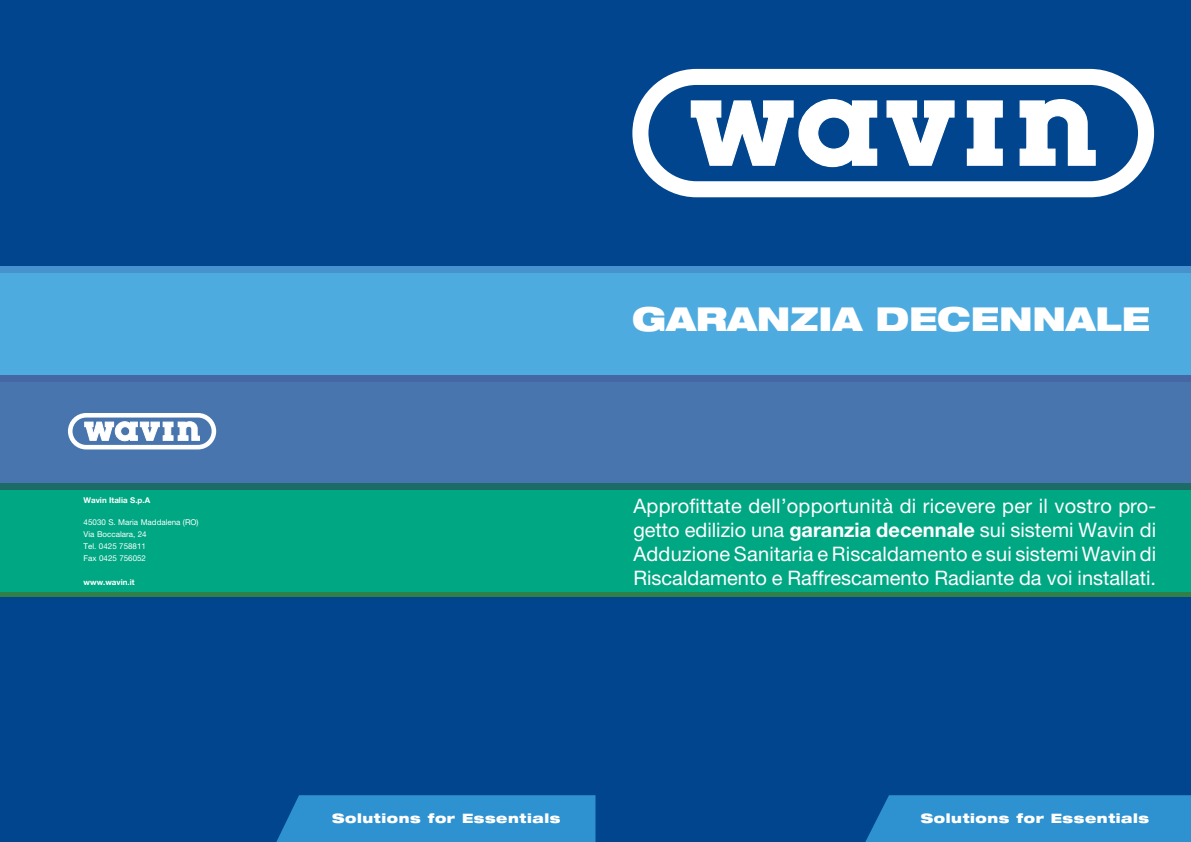
<style>
.page{position:relative;width:1191px;height:842px;background:#fff}
.page>*{position:absolute;margin:0;border:0;box-sizing:border-box;transform-origin:0 0}
.t1{font:900 expanded 33px "Helvetica Neue";color:#fff}
.t2{font:20px/24px "Helvetica Neue";color:#fff;text-align:justify}
.t3{font:900 expanded 13px "Helvetica Neue";letter-spacing:.045em;color:#fff}
.t4{font:8px/12px "Helvetica Neue";color:#fff}
.t5{font:700 8px "Helvetica Neue";color:#fff}
.s1{font-family:"Helvetica Neue CE";font-weight:700}
</style>
<div class="page">
<div style="left:0;top:0;width:600px;height:842px;background:#00458e"></div>
<div style="left:588px;top:0;width:603px;height:842px;background:#00458e"></div>
<div style="left:0;top:270px;width:1191px;height:109px;background:#4eabe0"></div>
<div style="left:0;top:379px;width:1191px;height:109px;background:#4975ae"></div>
<div style="left:0;top:486px;width:1191px;height:109px;background:#00a783"></div>
<div style="left:0;top:266px;width:1191px;height:7px;background:#4592cf"></div>
<div style="left:0;top:375px;width:1191px;height:6px;background:#4567a4"></div>
<div style="left:0;top:483px;width:1191px;height:6px;background:#1c6b66"></div>
<div style="left:0;top:592px;width:1191px;height:5px;background:#307f48"></div>
<div style="left:632px;top:69px;width:522px;height:128px;border:16px solid #fff;border-radius:56px"></div>
<svg style="left:690px;top:99px;width:406px;height:69px"></svg>
<div style="left:68px;top:413px;width:148px;height:36px;border:5px solid #fff;border-radius:16px"></div>
<svg style="left:84px;top:421px;width:116px;height:20px"></svg>
<div style="left:865px;top:795px;width:326px;height:47px;background:#2e92d0"></div>
<div style="left:276px;top:795px;width:319px;height:47px;background:#2e92d0"></div>
<p class="t5" style="left:84px;top:495px;width:68px">Wavin Italia S.p.A</p>
<p class="t4" style="left:84px;top:516px;width:117px">45030 S. Maria Maddalena (RO)<br>Via Boccalara, 24<br>Tel. 0425 758811<br>Fax 0425 756052</p>
<p class="t5" style="left:84px;top:577px;width:52px">www.wavin.it</p>
<h1 class="t1" style="left:632px;top:297px;width:519px">garanzia decennale</h1>
<p class="t2" style="left:633px;top:493px;width:524px">Approfittate dell’opportunità di ricevere per il vostro pro&shy;getto edilizio una <span class="s1">garanzia decennale</span> sui sistemi Wavin di Adduzione Sanitaria e Riscaldamento e sui sistemi Wavin di Riscaldamento e Raffrescamento Radiante da voi installati.</p>
<p class="t3" style="left:332px;top:809px;width:230px">Solutions for Essentials</p>
<p class="t3" style="left:921px;top:809px;width:230px">Solutions for Essentials</p>
</div>
